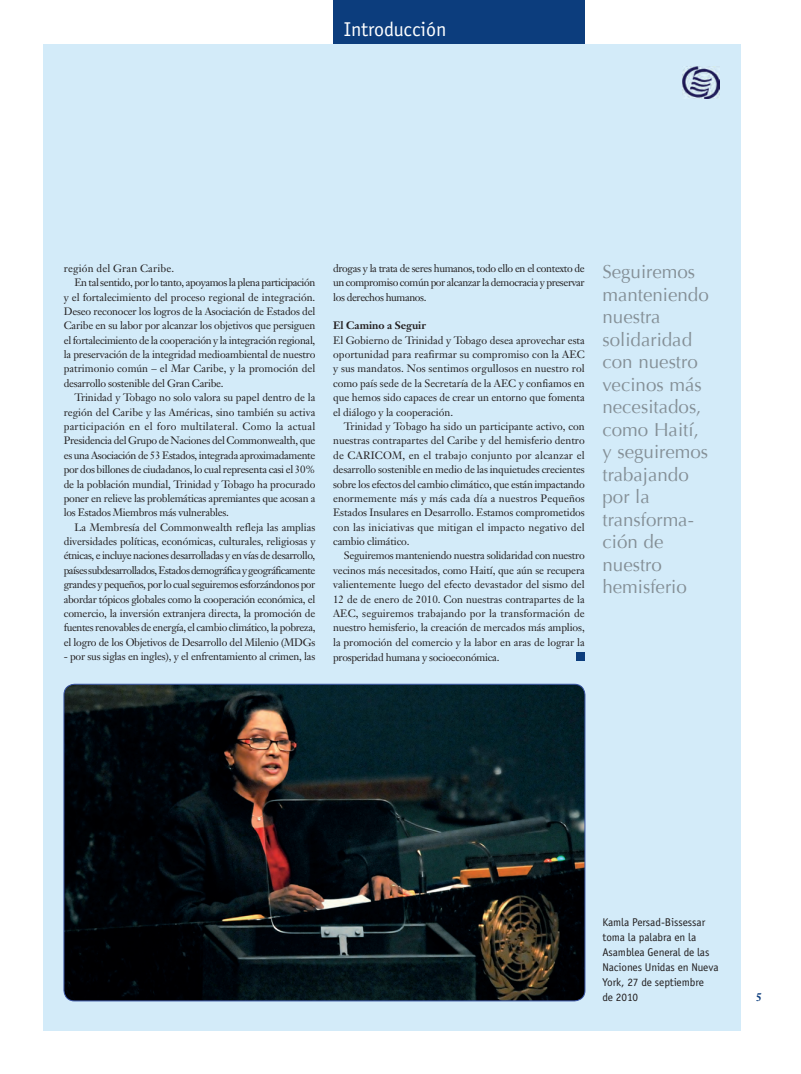
<style>
.page{position:relative;width:801px;height:1074px;background:#fff}
.page>*{position:absolute;margin:0;border:0;box-sizing:border-box;transform-origin:0 0}
.t1{font:20px "Officina Sans";color:#fff}
.t2{font:18.75px/22.5px "Optima";color:#848f96}
.t3{font:11.25px/15px "Officina Sans";letter-spacing:-.005em;color:#231f20}
.t4{font:700 11.25px "Janson Text";color:#0c3d7d}
.t5{font:10.62px/14.4px "Janson Text";letter-spacing:-.025em;color:#231f20;text-align:justify}
.t6{font:10.62px "Janson Text";color:#231f20}
.t7{font:10.62px "Janson Text";letter-spacing:-.05em;color:#231f20}
.t8{font:10.62px "Janson Text";letter-spacing:.02em;color:#231f20}
.t9{font:10.62px "Janson Text";letter-spacing:.015em;color:#231f20}
.t10{font:700 10.62px "Janson Text";letter-spacing:-.005em;color:#231f20}
</style>
<div class="page">
<div style="left:333px;top:0;width:252px;height:28px;background:#0c3d7d"></div>
<div style="left:333px;top:11px;width:252px;height:34px;background:#0c3d7d"></div>
<div style="left:43px;top:45px;width:698px;height:986px;background:#d3ebf9"></div>
<div style="left:575px;top:652px;width:9px;height:8px;background:#0c3d7d"></div>
<img style="left:682px;top:66px;width:37px;height:33px">
<img style="left:64px;top:684px;width:521px;height:317px;border-radius:11px">
<h1 class="t1" style="left:344px;top:17px;width:104px">Introducción</h1>
<p class="t9" style="left:64px;top:261px;width:112px">región del Gran Caribe.</p>
<p class="t5" style="left:74px;top:275px;width:242px">En tal sentido, por lo tanto, apoyamos la plena participación</p>
<p class="t6" style="left:64px;top:290px;width:253px">y el fortalecimiento del proceso regional de integración.</p>
<p class="t5" style="left:64px;top:304px;width:253px">Deseo reconocer los logros de la Asociación de Estados del</p>
<p class="t5" style="left:64px;top:318px;width:253px">Caribe en su labor por alcanzar los objetivos que persiguen</p>
<p class="t5" style="left:64px;top:333px;width:253px">el fortalecimiento de la cooperación y la integración regional,</p>
<p class="t5" style="left:64px;top:347px;width:253px">la preservación de la integridad medioambiental de nuestro</p>
<p class="t6" style="left:64px;top:362px;width:253px">patrimonio común – el Mar Caribe, y la promoción del</p>
<p class="t5" style="left:64px;top:376px;width:161px">desarrollo sostenible del Gran Caribe.</p>
<p class="t5" style="left:74px;top:390px;width:243px">Trinidad y Tobago no solo valora su papel dentro de la</p>
<p class="t6" style="left:64px;top:405px;width:253px">región del Caribe y las Américas, sino también su activa</p>
<p class="t8" style="left:64px;top:419px;width:253px">participación en el foro multilateral. Como la actual</p>
<p class="t5" style="left:64px;top:433px;width:253px">Presidencia del Grupo de Naciones del Commonwealth, que</p>
<p class="t5" style="left:64px;top:448px;width:253px">es una Asociación de 53 Estados, integrada aproximadamente</p>
<p class="t5" style="left:64px;top:462px;width:253px">por dos billones de ciudadanos, lo cual representa casi el 30%</p>
<p class="t5" style="left:64px;top:476px;width:253px">de la población mundial, Trinidad y Tobago ha procurado</p>
<p class="t5" style="left:64px;top:491px;width:253px">poner en relieve las problemáticas apremiantes que acosan a</p>
<p class="t5" style="left:64px;top:505px;width:167px">los Estados Miembros más vulnerables.</p>
<p class="t6" style="left:74px;top:520px;width:242px">La Membresía del Commonwealth refleja las amplias</p>
<p class="t5" style="left:64px;top:534px;width:253px">diversidades políticas, económicas, culturales, religiosas y</p>
<p class="t5" style="left:64px;top:548px;width:253px">étnicas, e incluye naciones desarrolladas y en vías de desarrollo,</p>
<p class="t7" style="left:64px;top:563px;width:253px">países subdesarrollados, Estados demográfica y geográficamente</p>
<p class="t5" style="left:64px;top:577px;width:253px">grandes y pequeños, por lo cual seguiremos esforzándonos por</p>
<p class="t5" style="left:64px;top:591px;width:253px">abordar tópicos globales como la cooperación económica, el</p>
<p class="t5" style="left:64px;top:606px;width:253px">comercio, la inversión extranjera directa, la promoción de</p>
<p class="t5" style="left:64px;top:620px;width:253px">fuentes renovables de energía, el cambio climático, la pobreza,</p>
<p class="t5" style="left:64px;top:635px;width:253px">el logro de los Objetivos de Desarrollo del Milenio (MDGs</p>
<p class="t5" style="left:64px;top:649px;width:253px">- por sus siglas en ingles), y el enfrentamiento al crimen, las</p>
<p class="t5" style="left:333px;top:261px;width:253px">drogas y la trata de seres humanos, todo ello en el contexto de un compromiso común por alcanzar la democracia y preservar los derechos humanos.</p>
<p class="t10" style="left:333px;top:319px;width:94px">El Camino a Seguir</p>
<p class="t5" style="left:333px;top:333px;width:253px">El Gobierno de Trinidad y Tobago desea aprovechar esta oportunidad para reafirmar su compromiso con la AEC y sus mandatos. Nos sentimos orgullosos en nuestro rol como país sede de la Secretaría de la AEC y confiamos en que hemos sido capaces de crear un entorno que fomenta el diálogo y la cooperación.</p>
<p class="t5" style="left:333px;top:419px;width:253px;text-indent:11px">Trinidad y Tobago ha sido un participante activo, con nuestras contrapartes del Caribe y del hemisferio dentro de CARICOM, en el trabajo conjunto por alcanzar el desarrollo sostenible en medio de las inquietudes crecientes sobre los efectos del cambio climático, que están impactando enormemente más y más cada día a nuestros Pequeños Estados Insulares en Desarrollo. Estamos comprometidos con las iniciativas que mitigan el impacto negativo del cambio climático.</p>
<p class="t5" style="left:333px;top:548px;width:253px;text-indent:11px">Seguiremos manteniendo nuestra solidaridad con nuestro vecinos más necesitados, como Haití, que aún se recupera valientemente luego del efecto devastador del sismo del 12 de de enero de 2010. Con nuestras contrapartes de la AEC, seguiremos trabajando por la transformación de nuestro hemisferio, la creación de mercados más amplios, la promoción del comercio y la labor en aras de lograr la prosperidad humana y socioeconómica.</p>
<h2 class="t2" style="left:602px;top:261px;width:108px">Seguiremos manteniendo nuestra solidaridad con nuestro vecinos más necesitados, como Haití, y seguiremos trabajando por la transforma&shy;ción de nuestro hemisferio</h2>
<p class="t3" style="left:602px;top:914px;width:118px">Kamla Persad-Bissessar toma la palabra en la<br>Asamblea General de las<br>Naciones Unidas en Nueva<br>York, 27 de septiembre<br>de 2010</p>
<p class="t4" style="left:756px;top:989px;width:8px">5</p>
</div>
